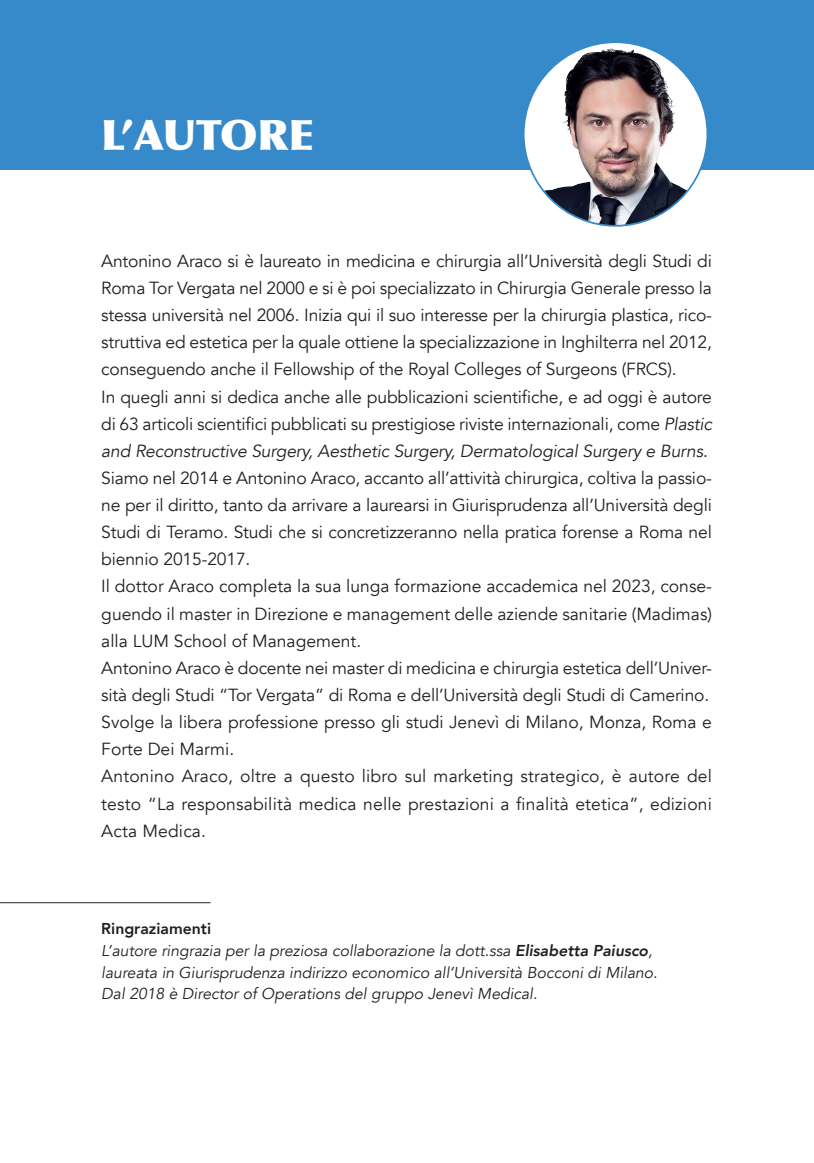
<style>
.page{position:relative;width:814px;height:1163px;background:#fff}
.page>*{position:absolute;margin:0;border:0;box-sizing:border-box;transform-origin:0 0}
.Titolo_capitolo{font:900 42px "Optima";color:#fff}
.Testo{font:17.5px/27.1px "Avenir";letter-spacing:-.01em;color:#231f20;text-align:justify}
.Testo-2{font:italic 15.75px/21.9px "Avenir";color:#231f20}
.Testo-3{font:800 15.75px "Avenir";color:#231f20}
.s1{font-style:italic}
.s2{font-weight:800}
</style>
<div class="page">
<div style="left:0;top:0;width:813px;height:170px;background:#378ac9"></div>
<hr style="left:0;top:902px;width:210px;height:1px;background:#231f20">
<img style="left:523px;top:42px;width:184px;height:184px;border-radius:50%">
<img style="left:563px;top:49px;width:49px;height:64px">
<p class="Titolo_capitolo" style="left:101px;top:109px;width:214px">L’AUTORE</p>
<p class="Testo" style="left:101px;top:248px;width:612px">Antonino Araco si è laureato in medicina e chirurgia all’Università degli Studi di Roma Tor Vergata nel 2000 e si è poi specializzato in Chirurgia Generale presso la stessa università nel 2006. Inizia qui il suo interesse per la chirurgia plastica, rico&shy;struttiva ed estetica per la quale ottiene la specializzazione in Inghilterra nel 2012, conseguendo anche il Fellowship of the Royal Colleges of Surgeons (FRCS).</p>
<p class="Testo" style="left:101px;top:383px;width:612px">In quegli anni si dedica anche alle pubblicazioni scientifiche, e ad oggi è autore di 63 articoli scientifici pubblicati su prestigiose riviste internazionali, come <span class="s1">Plastic and Reconstructive Surgery, Aesthetic Surgery, Dermatological Surgery e Burns</span>.</p>
<p class="Testo" style="left:101px;top:465px;width:612px">Siamo nel 2014 e Antonino Araco, accanto all’attività chirurgica, coltiva la passio&shy;ne per il diritto, tanto da arrivare a laurearsi in Giurisprudenza all’Università degli Studi di Teramo. Studi che si concretizzeranno nella pratica forense a Roma nel biennio 2015-2017.</p>
<p class="Testo" style="left:101px;top:573px;width:612px">Il dottor Araco completa la sua lunga formazione accademica nel 2023, conse&shy;guendo il master in Direzione e management delle aziende sanitarie (Madimas) alla LUM School of Management.</p>
<p class="Testo" style="left:101px;top:654px;width:612px">Antonino Araco è docente nei master di medicina e chirurgia estetica dell’Univer&shy;sità degli Studi “Tor Vergata” di Roma e dell’Università degli Studi di Camerino.</p>
<p class="Testo" style="left:101px;top:709px;width:612px">Svolge la libera professione presso gli studi Jenevì di Milano, Monza, Roma e<br>Forte Dei Marmi.</p>
<p class="Testo" style="left:101px;top:763px;width:612px">Antonino Araco, oltre a questo libro sul marketing strategico, è autore del testo “La responsabilità medica nelle prestazioni a finalità etetica”, edizioni Acta Medica.</p>
<p class="Testo-3" style="left:101px;top:916px;width:111px">Ringraziamenti</p>
<p class="Testo-2" style="left:101px;top:939px;width:557px">L’autore ringrazia per la preziosa collaborazione la dott.ssa <span class="s2">Elisabetta Paiusco</span>, laureata in Giurisprudenza indirizzo economico all’Università Bocconi di Milano.</p>
<p class="Testo-2" style="left:101px;top:983px;width:437px">Dal 2018 è Director of Operations del gruppo Jenevì Medical.</p>
</div>
